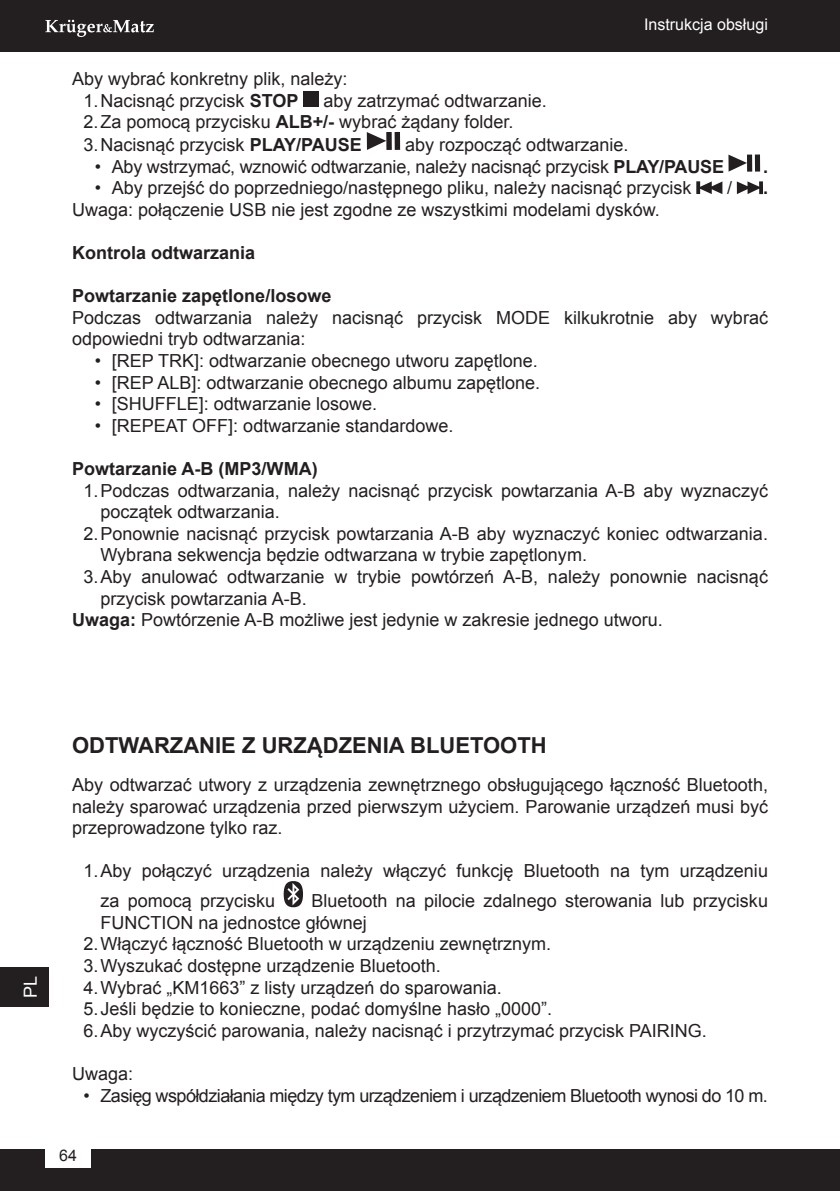
<style>
.page{position:relative;width:840px;height:1191px;background:#fff}
.page>*{position:absolute;margin:0;border:0;box-sizing:border-box;transform-origin:0 0}
.t1{font:700 22px "Arial";color:#231f20}
.t2{font:18px/21.6px "Arial";color:#231f20}
.t3{font:18px "Arial";letter-spacing:-.03em;color:#231f20}
.t4{font:700 18px "Arial";color:#231f20}
.t5{font:18px "Arial";color:#fff}
.t6{font:16px "Arial";color:#fff}
.t7{font:16px "Arial";color:#231f20}
.s1{font-weight:700}
</style>
<div class="page">
<hr style="left:839px;top:1149px;width:1px;height:42px;background:#231f20">
<div style="left:0;top:0;width:839px;height:51px;background:#231f20"></div>
<div style="left:0;top:1149px;width:839px;height:42px;background:#231f20"></div>
<svg style="left:45px;top:20px;width:109px;height:17px"></svg>
<div style="left:45px;top:1144px;width:46px;height:24px;background:#fff"></div>
<div style="left:0;top:967px;width:49px;height:40px;background:#231f20"></div>
<div style="left:303px;top:92px;width:15px;height:15px;background:#231f20"></div>
<div style="left:386px;top:132px;width:5px;height:18px;background:#231f20"></div>
<svg style="left:366px;top:132px;width:20px;height:18px"></svg>
<div style="left:394px;top:132px;width:6px;height:18px;background:#231f20"></div>
<div style="left:746px;top:155px;width:5px;height:17px;background:#231f20"></div>
<svg style="left:728px;top:155px;width:18px;height:17px"></svg>
<div style="left:754px;top:154px;width:5px;height:18px;background:#231f20"></div>
<svg style="left:696px;top:181px;width:26px;height:13px"></svg>
<svg style="left:736px;top:181px;width:26px;height:13px"></svg>
<svg style="left:283px;top:881px;width:20px;height:26px"></svg>
<p class="t6" style="left:643px;top:14px;width:125px">Instrukcja obsługi</p>
<p class="t2" style="left:83px;top:68px;width:265px;text-indent:-11px">Aby wybrać konkretny plik, należy:<br>1.Nacisnąć przycisk <span class="s1">STOP</span></p>
<p class="t2" style="left:83px;top:90px;width:464px;text-indent:240px">aby zatrzymać odtwarzanie.<br>2.Za pomocą przycisku <span class="s1">ALB+/-</span> wybrać żądany folder.<br>3.Nacisnąć przycisk <span class="s1">PLAY/PAUSE</span></p>
<p class="t2" style="left:405px;top:134px;width:225px">aby rozpocząć odtwarzanie.</p>
<p class="t2" style="left:95px;top:156px;width:630px">• Aby wstrzymać, wznowić odtwarzanie, należy nacisnąć przycisk <span class="s1">PLAY/PAUSE</span></p>
<p class="t4" style="left:762px;top:154px;width:7px">.</p>
<p class="t2" style="left:95px;top:177px;width:598px">• Aby przejść do poprzedniego/następnego pliku, należy nacisnąć przycisk</p>
<p class="t2" style="left:726px;top:177px;width:7px">/</p>
<p class="t4" style="left:762px;top:176px;width:7px">.</p>
<p class="t2" style="left:72px;top:199px;width:589px">Uwaga: połączenie USB nie jest zgodne ze wszystkimi modelami dysków.</p>
<p class="t4" style="left:72px;top:241px;width:185px">Kontrola odtwarzania</p>
<p class="t4" style="left:72px;top:284px;width:261px">Powtarzanie zapętlone/losowe</p>
<p class="t2" style="left:72px;top:307px;width:697px">Podczas odtwarzania należy nacisnąć przycisk MODE kilkukrotnie aby wybrać odpowiedni tryb odtwarzania:</p>
<p class="t2" style="left:95px;top:350px;width:444px">• [REP TRK]: odtwarzanie obecnego utworu zapętlone.</p>
<p class="t2" style="left:95px;top:372px;width:446px">• [REP ALB]: odtwarzanie obecnego albumu zapętlone.</p>
<p class="t2" style="left:95px;top:393px;width:284px">• [SHUFFLE]: odtwarzanie losowe.</p>
<p class="t2" style="left:95px;top:415px;width:360px">• [REPEAT OFF]: odtwarzanie standardowe.</p>
<p class="t4" style="left:72px;top:457px;width:247px">Powtarzanie A-B (MP3/WMA)</p>
<p class="t2" style="left:83px;top:480px;width:685px">1.Podczas odtwarzania, należy nacisnąć przycisk powtarzania A-B aby wyznaczyć</p>
<p class="t2" style="left:100px;top:501px;width:181px">początek odtwarzania.</p>
<p class="t2" style="left:83px;top:523px;width:685px">2.Ponownie nacisnąć przycisk powtarzania A-B aby wyznaczyć koniec odtwarzania.</p>
<p class="t2" style="left:100px;top:544px;width:488px">Wybrana sekwencja będzie odtwarzana w trybie zapętlonym.</p>
<p class="t2" style="left:83px;top:566px;width:685px">3.Aby anulować odtwarzanie w trybie powtórzeń A-B, należy ponownie nacisnąć</p>
<p class="t2" style="left:100px;top:588px;width:208px">przycisk powtarzania A-B.</p>
<p class="t2" style="left:72px;top:609px;width:592px"><span class="s1">Uwaga:</span> Powtórzenie A-B możliwe jest jedynie w zakresie jednego utworu.</p>
<p class="t5" style="left:19px;top:998px;width:24px;rotate:-90deg">PL</p>
<p class="t1" style="left:72px;top:731px;width:476px">ODTWARZANIE Z URZĄDZENIA BLUETOOTH</p>
<p class="t2" style="left:72px;top:774px;width:697px;text-align:justify">Aby odtwarzać utwory z urządzenia zewnętrznego obsługującego łączność Bluetooth, należy sparować urządzenia przed pierwszym użyciem. Parowanie urządzeń musi być przeprowadzone tylko raz.</p>
<p class="t2" style="left:100px;top:856px;width:668px;line-height:29.8px;text-indent:-17px">1.Aby połączyć urządzenia należy włączyć funkcję Bluetooth na tym urządzeniu za pomocą przycisku</p>
<p class="t2" style="left:311px;top:890px;width:458px">Bluetooth na pilocie zdalnego sterowania lub przycisku</p>
<p class="t2" style="left:100px;top:912px;width:268px">FUNCTION na jednostce głównej</p>
<p class="t2" style="left:83px;top:933px;width:469px">2.Włączyć łączność Bluetooth w urządzeniu zewnętrznym.</p>
<p class="t2" style="left:83px;top:955px;width:359px">3.Wyszukać dostępne urządzenie Bluetooth.</p>
<p class="t2" style="left:83px;top:976px;width:419px">4.Wybrać „KM1663” z listy urządzeń do sparowania.</p>
<p class="t2" style="left:83px;top:998px;width:470px">5.Jeśli będzie to konieczne, podać domyślne hasło „0000”.</p>
<p class="t2" style="left:83px;top:1020px;width:624px">6.Aby wyczyścić parowania, należy nacisnąć i przytrzymać przycisk PAIRING.</p>
<p class="t2" style="left:72px;top:1063px;width:63px">Uwaga:</p>
<p class="t3" style="left:83px;top:1083px;width:685px">• Zasięg współdziałania między tym urządzeniem i urządzeniem Bluetooth wynosi do 10 m.</p>
<p class="t7" style="left:59px;top:1145px;width:19px">64</p>
</div>
